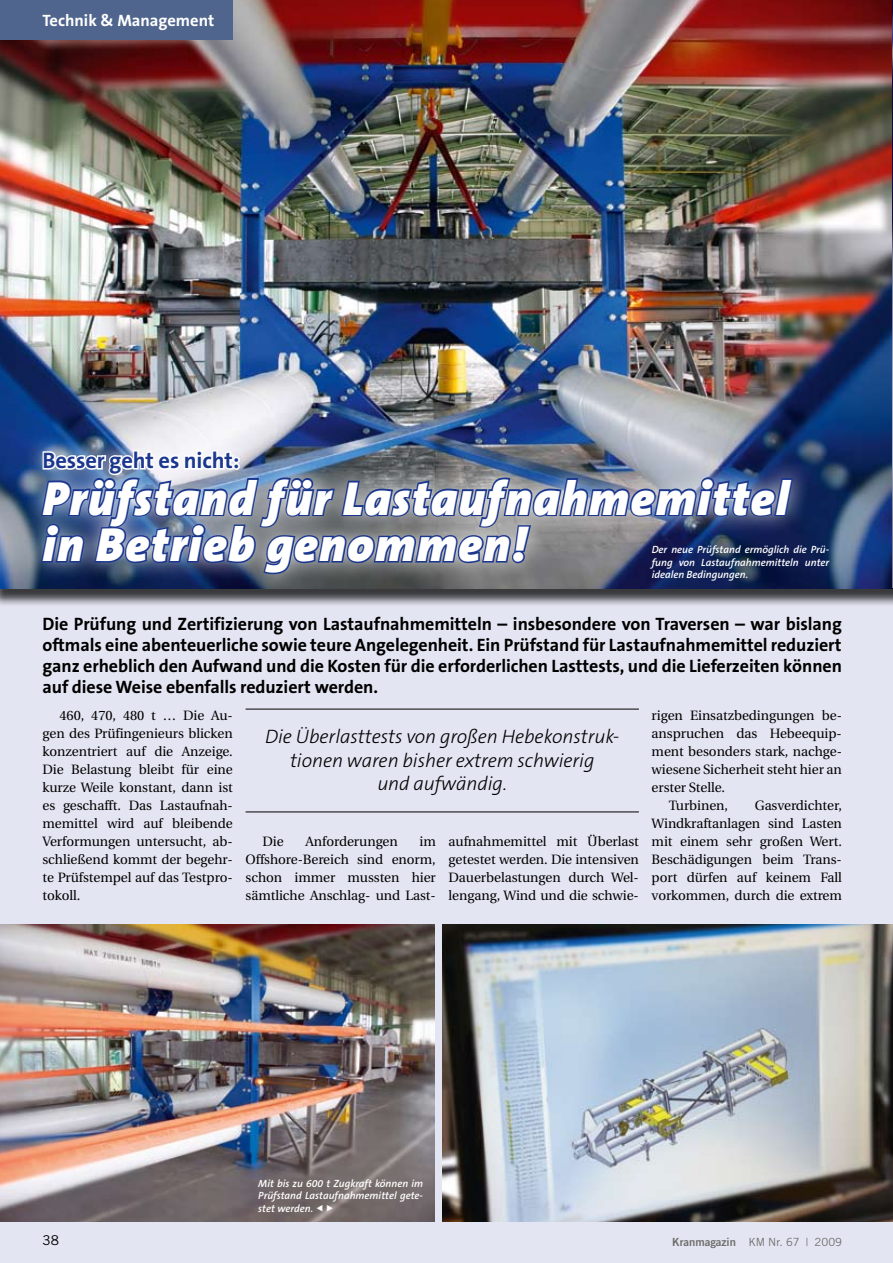
<style>
.page{position:relative;width:893px;height:1263px;background:#e4e5f2}
.page>*{position:absolute;margin:0;border:0;box-sizing:border-box;transform-origin:0 0}
.t1{font:italic 900 48px/46.5px "The Sans B9";letter-spacing:.03em;color:#fff}
.t2{font:700 22.5px "The Sans B7";letter-spacing:-.005em;color:#1c388e}
.t3{font:italic 300 19.5px/23.4px "The Sans B3";letter-spacing:-.005em;color:#000;text-align:center}
.t4{font:700 18px/21px "The Sans B7";letter-spacing:-.005em;color:#000;text-align:justify}
.t5{font:700 16.5px "The Sans B7";color:#fff}
.t6{font:13.5px/18px "Utopia";letter-spacing:-.005em;color:#000;text-align:justify}
.t7{font:13.5px "Trade Gothic";color:#000}
.t8{font:11.25px "Trade Gothic";color:#6f6f6e}
.t9{font:italic 600 10.5px/12.3px "The Sans B6";color:#fff;text-align:justify}
.s1{font-family:"Trade Gothic Bold Two"}
</style>
<div class="page">
<div style="left:0;top:0;width:893px;height:607px;background:#000;opacity:.75"></div>
<img style="left:0;top:0;width:892px;height:588px">
<hr style="left:892px;top:0;width:1px;height:588px;background:#fff">
<div style="left:0;top:0;width:233px;height:39px;background:#50658d"></div>
<div style="left:20px;top:429px;width:789px;height:162px;background:#fff;opacity:.75"></div>
<img style="left:39px;top:449px;width:756px;height:127px">
<img style="left:0;top:924px;width:435px;height:298px">
<img style="left:442px;top:924px;width:451px;height:298px">
<hr style="left:246px;top:709px;width:393px;height:1px;background:#000">
<hr style="left:246px;top:811px;width:393px;height:1px;background:#000">
<svg style="left:317px;top:1204px;width:16px;height:7px"></svg>
<p class="t5" style="left:43px;top:12px;width:173px">Technik &amp; Management</p>
<h2 class="t2" style="left:43px;top:449px;width:199px">Besser geht es nicht:</h2>
<h1 class="t1" style="left:43px;top:476px;width:748px">Prüfstand für Lastaufnahmemittel in Betrieb genommen!</h1>
<p class="t9" style="left:652px;top:544px;width:179px">Der neue Prüfstand ermöglich die Prü&shy;fung von Lastaufnahmemitteln unter idealen Bedingungen.</p>
<p class="t4" style="left:43px;top:614px;width:801px">Die Prüfung und Zertifizierung von Lastaufnahmemitteln – insbesondere von Traversen – war bislang oftmals eine abenteuerliche sowie teure Angelegenheit. Ein Prüfstand für Lastaufnahmemittel reduziert ganz erheblich den Aufwand und die Kosten für die erforderlichen Lasttests, und die Lieferzeiten können auf diese Weise ebenfalls reduziert werden.</p>
<p class="t6" style="left:43px;top:707px;width:192px;text-indent:17px">460, 470, 480 t … Die Au&shy;gen des Prüfingenieurs blicken konzentriert auf die Anzeige.<br>Die Belastung bleibt für eine kurze Weile konstant, dann ist es geschafft. Das Lastaufnah&shy;memittel wird auf bleibende Verformungen untersucht, ab&shy;schließend kommt der begehr&shy;te Prüfstempel auf das Testpro&shy;tokoll.</p>
<h3 class="t3" style="left:265px;top:726px;width:356px">Die Überlasttests von großen Hebekonstruk&shy;tionen waren bisher extrem schwierig<br>und aufwändig.</h3>
<p class="t6" style="left:246px;top:833px;width:192px;text-indent:174px">im Offshore-Bereich sind enorm, schon immer mussten hier sämtliche Anschlag- und Last-</p>
<p class="t6" style="left:449px;top:833px;width:192px">aufnahmemittel mit Überlast getestet werden. Die intensiven Dauerbelastungen durch Wel&shy;lengang, Wind und die schwie-</p>
<p class="t6" style="left:263px;top:833px;width:23px">Die</p>
<p class="t6" style="left:305px;top:833px;width:94px">Anforderungen</p>
<p class="t6" style="left:652px;top:707px;width:192px">rigen Einsatzbedingungen be-</p>
<p class="t6" style="left:652px;top:725px;width:192px">anspruchen das Hebeequip-</p>
<p class="t6" style="left:652px;top:743px;width:192px">ment besonders stark, nachge-</p>
<p class="t6" style="left:652px;top:761px;width:192px">wiesene Sicherheit steht hier an</p>
<p class="t6" style="left:652px;top:779px;width:75px">erster Stelle.</p>
<p class="t6" style="left:669px;top:797px;width:61px">Turbinen,</p>
<p class="t6" style="left:652px;top:797px;width:192px;text-indent:103px">Gasverdichter, Windkraftanlagen sind Lasten mit einem sehr großen Wert.<br>Beschädigungen beim Trans&shy;port dürfen auf keinem Fall vorkommen, durch die extrem</p>
<p class="t9" style="left:258px;top:1178px;width:166px">Mit bis zu 600 t Zugkraft können im Prüfstand Lastaufnahmemittel gete&shy;stet werden.</p>
<p class="t7" style="left:43px;top:1232px;width:18px">38</p>
<p class="t8" style="left:672px;top:1235px;width:171px"><span class="s1">Kranmagazin</span> KM Nr. 67 | 2009</p>
</div>
